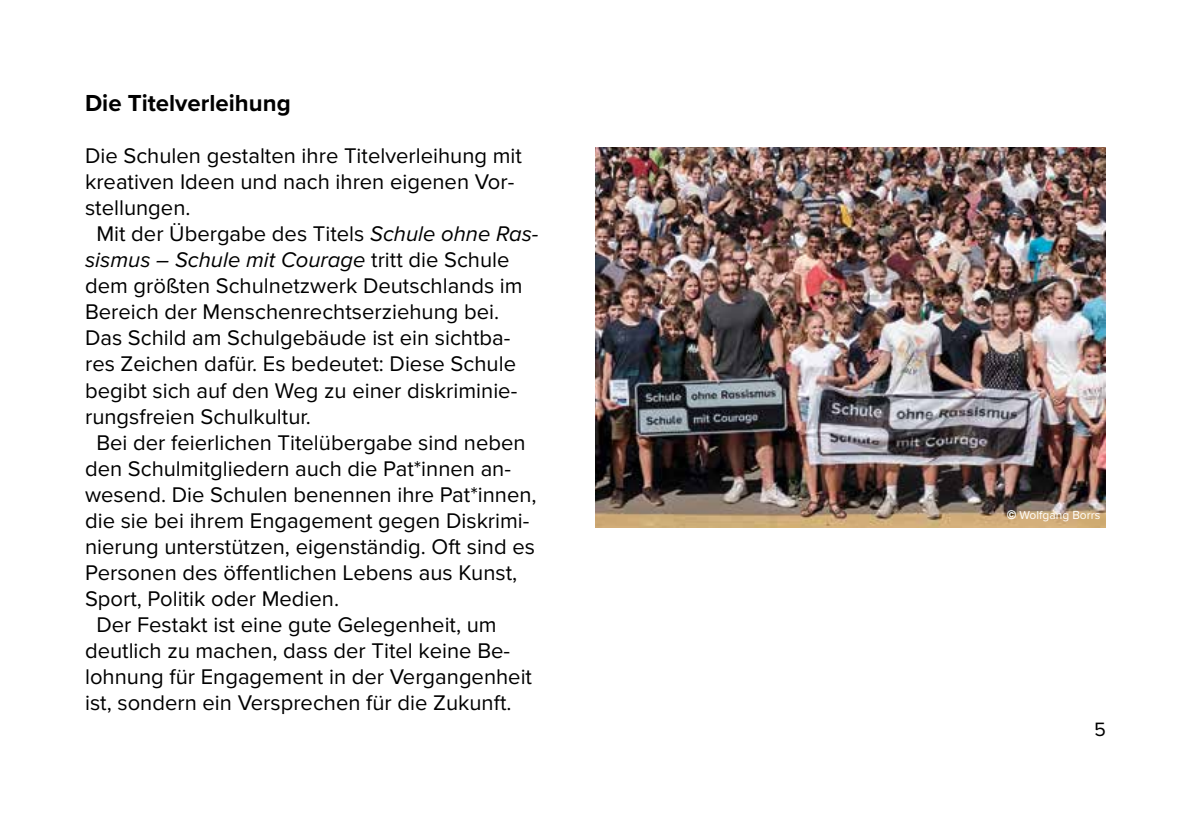
<style>
.page{position:relative;width:1191px;height:840px;background:#fff}
.page>*{position:absolute;margin:0;border:0;box-sizing:border-box;transform-origin:0 0}
.t1{font:700 24px "Proxima Nova";color:#000}
.t2{font:22px "Proxima Nova";color:#000}
.t3{font:italic 22px "Proxima Nova";color:#000}
.t4{font:20px "Proxima Nova";color:#000}
.t5{font:12px "Proxima Nova";color:#fff}
.s1{font-style:italic}
.s2{font-style:normal}
.s3{font-family:"Arial";font-weight:900}
</style>
<div class="page">
<img style="left:595px;top:147px;width:511px;height:380px">
<p class="t1" style="left:85px;top:85px;width:207px">Die Titelverleihung</p>
<p class="t2" style="left:85px;top:143px;width:438px">Die Schulen gestalten ihre Titelverleihung mit</p>
<p class="t2" style="left:85px;top:169px;width:431px">kreativen Ideen und nach ihren eigenen Vor-</p>
<p class="t2" style="left:85px;top:195px;width:107px">stellungen.</p>
<p class="t2" style="left:96px;top:221px;width:443px">Mit der Übergabe des Titels <span class="s1">Schule ohne Ras-</span></p>
<p class="t3" style="left:85px;top:248px;width:426px">sismus – Schule mit Courage <span class="s2">tritt die Schule</span></p>
<p class="t2" style="left:85px;top:273px;width:439px">dem größten Schulnetzwerk Deutschlands im</p>
<p class="t2" style="left:85px;top:299px;width:416px">Bereich der Menschenrechtserziehung bei.</p>
<p class="t2" style="left:85px;top:325px;width:427px">Das Schild am Schulgebäude ist ein sichtba-</p>
<p class="t2" style="left:85px;top:351px;width:432px">res Zeichen dafür. Es bedeutet: Diese Schule</p>
<p class="t2" style="left:85px;top:377px;width:434px">begibt sich auf den Weg zu einer diskriminie-</p>
<p class="t2" style="left:85px;top:403px;width:227px">rungsfreien Schulkultur.</p>
<p class="t2" style="left:96px;top:429px;width:431px">Bei der feierlichen Titelübergabe sind neben</p>
<p class="t2" style="left:85px;top:455px;width:427px">den Schulmitgliedern auch die Pat*innen an-</p>
<p class="t2" style="left:85px;top:481px;width:453px">wesend. Die Schulen benennen ihre Pat*innen,</p>
<p class="t2" style="left:85px;top:507px;width:446px">die sie bei ihrem Engagement gegen Diskrimi-</p>
<p class="t2" style="left:85px;top:533px;width:451px">nierung unterstützen, eigenständig. Oft sind es</p>
<p class="t2" style="left:85px;top:559px;width:434px">Personen des öffentlichen Lebens aus Kunst,</p>
<p class="t2" style="left:85px;top:585px;width:255px">Sport, Politik oder Medien.</p>
<p class="t2" style="left:96px;top:611px;width:402px">Der Festakt ist eine gute Gelegenheit, um</p>
<p class="t2" style="left:85px;top:637px;width:426px">deutlich zu machen, dass der Titel keine Be-</p>
<p class="t2" style="left:85px;top:663px;width:448px">lohnung für Engagement in der Vergangenheit</p>
<p class="t2" style="left:85px;top:689px;width:428px">ist, sondern ein Versprechen für die Zukunft.</p>
<p class="t5" style="left:1006px;top:508px;width:95px"><span class="s3">©</span> Wolfgang Borrs</p>
<p class="t4" style="left:1094px;top:717px;width:13px">5</p>
</div>
